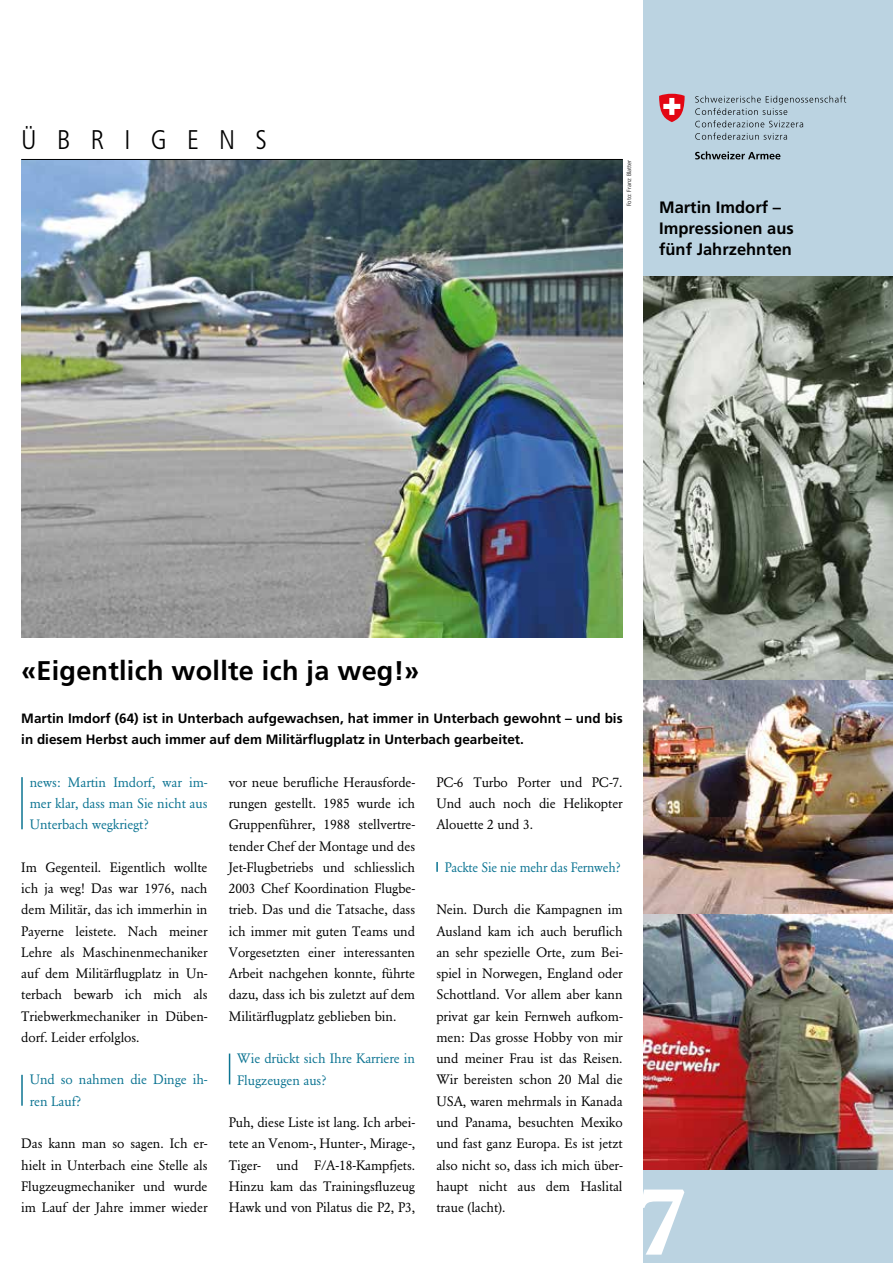
<style>
.page{position:relative;width:893px;height:1263px;background:#fff}
.page>*{position:absolute;margin:0;border:0;box-sizing:border-box;transform-origin:0 0}
.t1{font:700 96px "Garamond BQ";color:#fff}
.t2{font:700 27px "Frutiger LT Std";letter-spacing:.01em;color:#000}
.t3{font:300 condensed 27px "Frutiger LT Std";letter-spacing:.75em;color:#000}
.t4{font:700 16.5px/21.3px "Frutiger LT Std";color:#000}
.t5{font:13.5px/21.3px "Garamond BQ";letter-spacing:-.005em;color:#000;text-align:justify}
.t6{font:13.5px/21.3px "Garamond BQ";letter-spacing:-.005em;color:#0c7492}
.t7{font:700 13.5px/21.3px "Frutiger LT Std";color:#000}
.t8{font:300 6px "Frutiger LT Std";color:#000}
</style>
<div class="page">
<img style="left:21px;top:160px;width:602px;height:478px">
<div style="left:644px;top:0;width:249px;height:1263px;background:#bbd3e1"></div>
<hr style="left:21px;top:159px;width:602px;height:1px;background:#000">
<svg style="left:695px;top:96px;width:151px;height:31px"></svg>
<svg style="left:695px;top:133px;width:92px;height:7px"></svg>
<svg style="left:659px;top:94px;width:26px;height:28px"></svg>
<svg style="left:695px;top:151px;width:85px;height:8px"></svg>
<hr style="left:21px;top:1075px;width:2px;height:31px;background:#0c7492">
<hr style="left:21px;top:777px;width:2px;height:52px;background:#0c7492">
<svg style="left:436px;top:862px;width:2px;height:10px"></svg>
<hr style="left:229px;top:1053px;width:1px;height:31px;background:#0c7492">
<img style="left:644px;top:276px;width:249px;height:893px">
<h2 class="t3" style="left:21px;top:124px;width:247px">ÜBRIGENS</h2>
<p class="t8" style="left:626px;top:206px;width:48px;rotate:-90deg">Foto: Franz Blatter</p>
<p class="t4" style="left:659px;top:196px;width:136px">Martin Imdorf –<br>Impressionen aus fünf Jahrzehnten</p>
<h2 class="t2" style="left:21px;top:655px;width:400px">«Eigentlich wollte ich ja weg!»</h2>
<p class="t7" style="left:21px;top:708px;width:603px">Martin Imdorf (64) ist in Unterbach aufgewachsen, hat immer in Unterbach gewohnt – und bis in diesem Herbst auch immer auf dem Militärflugplatz in Unterbach gearbeitet.</p>
<p class="t6" style="left:30px;top:772px;width:179px;text-align:justify">news: Martin Imdorf, war im&shy;mer klar, dass man Sie nicht aus Unterbach wegkriegt?</p>
<p class="t5" style="left:21px;top:857px;width:188px">Im Gegenteil. Eigentlich wollte ich ja weg! Das war 1976, nach dem Militär, das ich immerhin in Payerne leistete. Nach meiner Lehre als Maschinenmechaniker auf dem Militärflugplatz in Un&shy;terbach bewarb ich mich als Triebwerkmechaniker in Düben&shy;dorf. Leider erfolglos.</p>
<p class="t6" style="left:30px;top:1069px;width:179px">Und so nahmen die Dinge ih&shy;ren Lauf?</p>
<p class="t5" style="left:21px;top:1133px;width:188px">Das kann man so sagen. Ich er&shy;hielt in Unterbach eine Stelle als Flugzeugmechaniker und wurde im Lauf der Jahre immer wieder</p>
<p class="t5" style="left:229px;top:772px;width:188px">vor neue berufliche Herausforde&shy;rungen gestellt. 1985 wurde ich Gruppenführer, 1988 stellvertre&shy;tender Chef der Montage und des Jet-Flugbetriebs und schliesslich 2003 Chef Koordination Flugbe&shy;trieb. Das und die Tatsache, dass ich immer mit guten Teams und Vorgesetzten einer interessanten Arbeit nachgehen konnte, führte dazu, dass ich bis zuletzt auf dem Militärflugplatz geblieben bin.</p>
<p class="t6" style="left:237px;top:1048px;width:179px">Wie drückt sich Ihre Karriere in<br>Flugzeugen aus?</p>
<p class="t5" style="left:229px;top:1112px;width:188px">Puh, diese Liste ist lang. Ich arbei&shy;tete an Venom-, Hunter-, Mirage-, Tiger- und F/A-18-Kampfjets.<br>Hinzu kam das Trainingsfluzeug Hawk und von Pilatus die P2, P3,</p>
<p class="t5" style="left:436px;top:772px;width:188px">PC-6 Turbo Porter und PC-7.<br>Und auch noch die Helikopter Alouette 2 und 3.</p>
<p class="t6" style="left:445px;top:857px;width:177px">Packte Sie nie mehr das Fernweh?</p>
<p class="t5" style="left:436px;top:899px;width:188px">Nein. Durch die Kampagnen im Ausland kam ich auch beruflich an sehr spezielle Orte, zum Bei&shy;spiel in Norwegen, England oder Schottland. Vor allem aber kann privat gar kein Fernweh aufkom&shy;men: Das grosse Hobby von mir und meiner Frau ist das Reisen.<br>Wir bereisten schon 20 Mal die USA, waren mehrmals in Kanada und Panama, besuchten Mexiko und fast ganz Europa. Es ist jetzt also nicht so, dass ich mich über&shy;haupt nicht aus dem Haslital traue (lacht).</p>
<h1 class="t1" style="left:635px;top:1165px;width:55px">7</h1>
</div>
